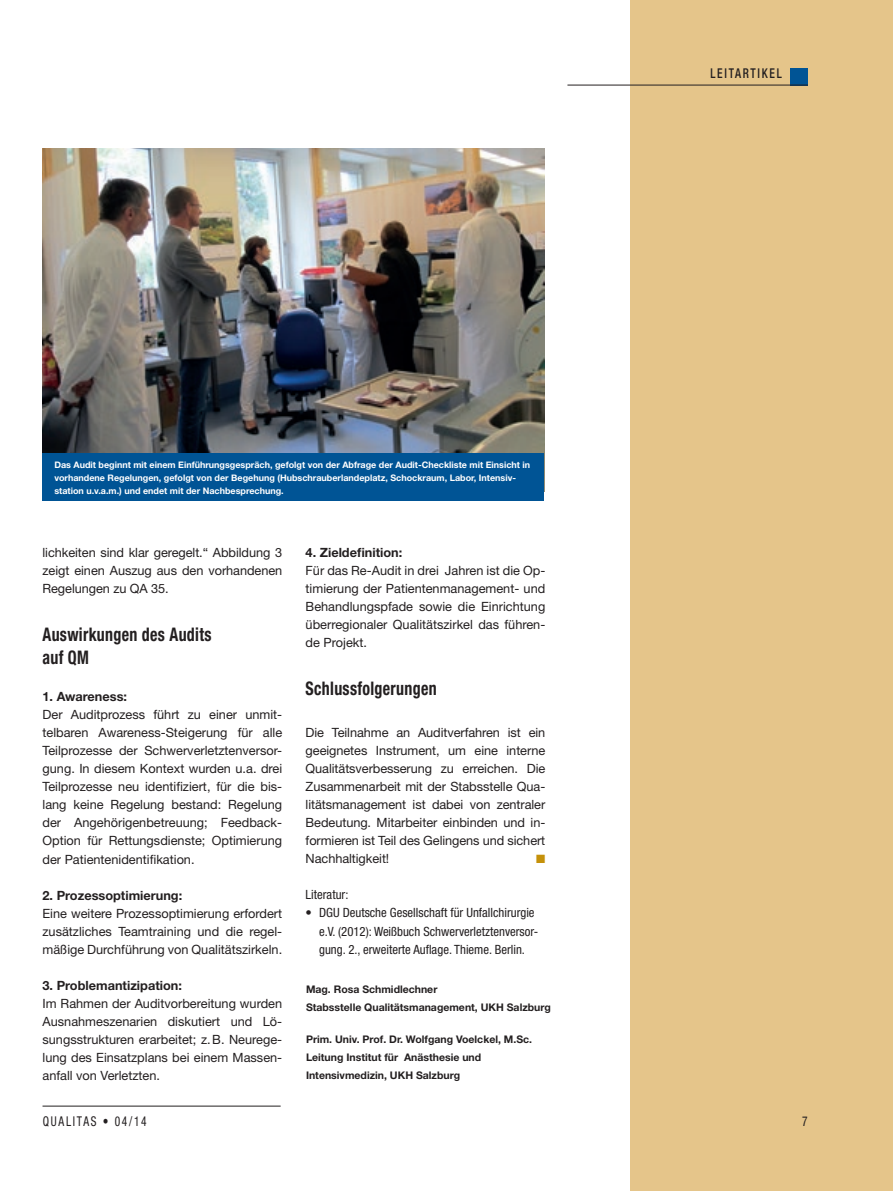
<style>
.page{position:relative;width:893px;height:1191px;background:#fff}
.page>*{position:absolute;margin:0;border:0;box-sizing:border-box;transform-origin:0 0}
.t1{font:700 condensed 18.75px/22.5px "Helvetica Neue LT Std";letter-spacing:.02em;color:#231f20;scale:.85 1}
.t2{font:condensed 13.5px "Helvetica Neue LT Std";letter-spacing:.15em;color:#231f20;scale:.85 1}
.t3{font:500 condensed 13.5px "Helvetica Neue LT Std";color:#231f20;scale:.85 1}
.t4{font:12.75px/18px "Helvetica Neue LT Std";color:#231f20;text-align:justify}
.t5{font:condensed 12.75px/18px "Helvetica Neue LT Std";color:#231f20}
.t6{font:700 12.75px "Helvetica Neue LT Std";color:#231f20}
.t7{font:12px "Zapf Dingbats ITC";color:#c5910a}
.t8{font:700 10.5px/18px "Helvetica Neue LT Std";color:#231f20}
.t9{font:700 9px/12.8px "Helvetica Neue LT Std";color:#fff}
</style>
<div class="page">
<hr style="left:43px;top:1105px;width:238px;height:1px;background:#231f20">
<div style="left:630px;top:0;width:263px;height:1191px;background:#e5c58a"></div>
<div style="left:791px;top:68px;width:17px;height:17px;background:#005495"></div>
<hr style="left:567px;top:85px;width:241px;height:1px;background:#231f20">
<img style="left:43px;top:149px;width:501px;height:305px">
<div style="left:43px;top:454px;width:501px;height:47px;background:#005495"></div>
<p class="t9" style="left:54px;top:458px;width:477px">Das Audit beginnt mit einem Einführungsgespräch, gefolgt von der Abfrage der Audit-Checkliste mit Einsicht in vorhandene Regelungen, gefolgt von der Begehung (Hubschrauberlandeplatz, Schockraum, Labor, Intensiv&shy;station u.v.a.m.) und endet mit der Nachbesprechung.</p>
<p class="t4" style="left:43px;top:543px;width:241px">lichkeiten sind klar geregelt.“ Abbildung 3 zeigt einen Auszug aus den vorhandenen Regelungen zu QA 35.</p>
<h1 class="t1" style="left:43px;top:623px;width:200px">Auswirkungen des Audits auf QM</h1>
<p class="t6" style="left:43px;top:689px;width:86px">1. Awareness:</p>
<p class="t4" style="left:43px;top:705px;width:241px">Der Auditprozess führt zu einer unmit&shy;telbaren Awareness-Steigerung für alle Teilprozesse der Schwerverletztenversor&shy;gung. In diesem Kontext wurden u.a. drei Teilprozesse neu identifiziert, für die bis&shy;lang keine Regelung bestand: Regelung der Angehörigenbetreuung; Feedback-Option für Rettungsdienste; Optimierung der Patientenidentifikation.</p>
<p class="t6" style="left:43px;top:887px;width:141px">2. Prozessoptimierung:</p>
<p class="t4" style="left:43px;top:903px;width:241px">Eine weitere Prozessoptimierung erfordert zusätzliches Teamtraining und die regel&shy;mäßige Durchführung von Qualitätszirkeln.</p>
<p class="t6" style="left:43px;top:977px;width:141px">3. Problemantizipation:</p>
<p class="t4" style="left:43px;top:993px;width:241px">Im Rahmen der Auditvorbereitung wurden Ausnahmeszenarien diskutiert und Lö&shy;sungsstrukturen erarbeitet; z.B. Neurege&shy;lung des Einsatzplans bei einem Massen&shy;anfall von Verletzten.</p>
<p class="t6" style="left:306px;top:545px;width:98px">4. Zieldefinition:</p>
<p class="t4" style="left:306px;top:562px;width:241px">Für das Re-Audit in drei Jahren ist die Op&shy;timierung der Patientenmanagement- und Behandlungspfade sowie die Einrichtung überregionaler Qualitätszirkel das führen&shy;de Projekt.</p>
<h1 class="t1" style="left:306px;top:677px;width:156px">Schlussfolgerungen</h1>
<p class="t4" style="left:306px;top:723px;width:241px">Die Teilnahme an Auditverfahren ist ein geeignetes Instrument, um eine interne Qualitätsverbesserung zu erreichen. Die Zusammenarbeit mit der Stabsstelle Qua&shy;litätsmanagement ist dabei von zentraler Bedeutung. Mitarbeiter einbinden und in&shy;formieren ist Teil des Gelingens und sichert Nachhaltigkeit!</p>
<p class="t7" style="left:536px;top:853px;width:11px">■</p>
<p class="t5" style="left:306px;top:886px;width:44px">Literatur:</p>
<p class="t5" style="left:319px;top:904px;width:221px;text-indent:-14px">• DGU Deutsche Gesellschaft für Unfallchirurgie e.V. (2012): Weißbuch Schwerverletztenversor&shy;gung. 2., erweiterte Auflage. Thieme. Berlin.</p>
<p class="t8" style="left:306px;top:980px;width:246px">Mag. Rosa Schmidlechner<br>Stabsstelle Qualitätsmanagement, UKH Salzburg</p>
<p class="t8" style="left:306px;top:1029px;width:228px">Prim. Univ. Prof. Dr. Wolfgang Voelckel, M.Sc.<br>Leitung Institut für Anästhesie und<br>Intensivmedizin, UKH Salzburg</p>
<p class="t3" style="left:710px;top:65px;width:17px">LEITARTIKEL</p>
<p class="t2" style="left:43px;top:1113px;width:124px">QUALITAS • 04/14</p>
<p class="t2" style="left:802px;top:1113px;width:8px">7</p>
</div>
